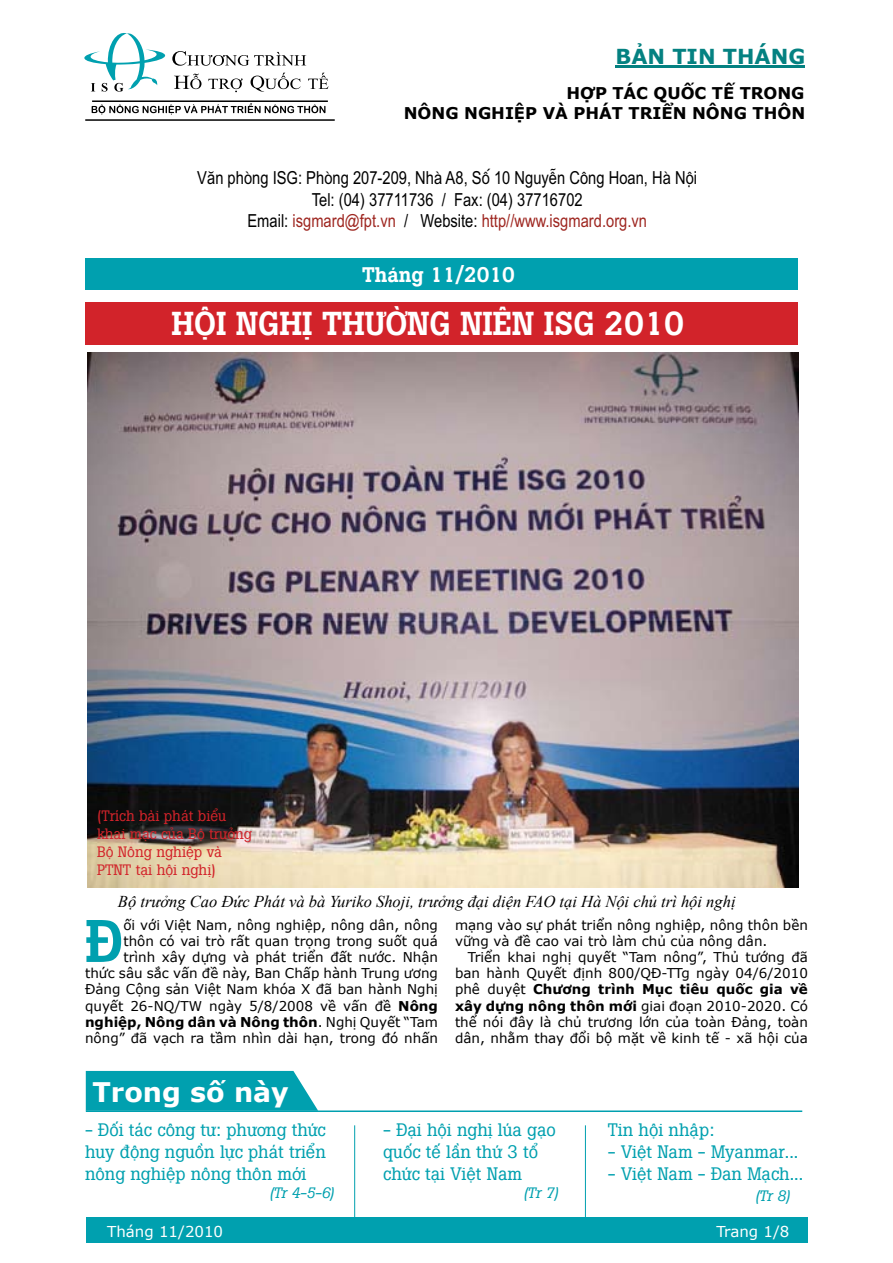
<style>
.page{position:relative;width:893px;height:1263px;background:#fff}
.page>*{position:absolute;margin:0;border:0;box-sizing:border-box;transform-origin:0 0}
.t1{font:700 59.4px "Boton";color:#00a0af}
.t2{font:700 33px "Boton";color:#fff}
.t3{font:700 27px "Verdana";color:#fff}
.t4{font:700 21px "Boton";color:#fff}
.t5{font:700 20.85px "Verdana";color:#048181}
.t6{font:18px/21.6px "Boton";color:#00a0af;text-align:justify}
.t7{font:18px/21.6px "Vn Arial Narrow 2";color:#000;text-align:center}
.t8{font:italic 16.5px "Times New Roman";color:#000}
.t9{font:700 16.35px/20.1px "Verdana";color:#010101;text-align:right}
.t10{font:15px/18px "Boton";color:#d2232a}
.t11{font:15px "Verdana";color:#fff}
.t12{font:italic 15px "Boton";color:#00a0af}
.t13{font:13.5px/16.2px "Verdana";color:#000;text-align:right}
.s1{color:#9e2620}
.s2{font-weight:700}
</style>
<div class="page">
<div style="left:86px;top:1071px;width:232px;height:39px;background:#00a0af"></div>
<div style="left:85px;top:302px;width:713px;height:42px;background:#d2232a"></div>
<div style="left:85px;top:259px;width:713px;height:31px;background:#00a0af"></div>
<div style="left:86px;top:1217px;width:721px;height:26px;background:#00a0af"></div>
<img style="left:87px;top:353px;width:711px;height:534px">
<svg style="left:172px;top:51px;width:134px;height:15px"></svg>
<svg style="left:174px;top:74px;width:27px;height:15px"></svg>
<svg style="left:208px;top:78px;width:35px;height:14px"></svg>
<svg style="left:251px;top:73px;width:50px;height:19px"></svg>
<svg style="left:308px;top:73px;width:20px;height:16px"></svg>
<hr style="left:92px;top:100px;width:236px;height:2px;background:#000">
<hr style="left:85px;top:119px;width:250px;height:2px;background:#000">
<svg style="left:84px;top:33px;width:81px;height:59px"></svg>
<svg style="left:92px;top:103px;width:233px;height:12px"></svg>
<hr style="left:615px;top:65px;width:190px;height:2px;background:#048181">
<hr style="left:354px;top:1125px;width:1px;height:95px;background:#00a0af">
<hr style="left:585px;top:1125px;width:1px;height:95px;background:#00a0af">
<hr style="left:86px;top:1110px;width:716px;height:2px;background:#00a0af">
<h3 class="t5" style="left:615px;top:43px;width:191px">BẢN TIN THÁNG</h3>
<p class="t9" style="left:404px;top:83px;width:403px">HỢP TÁC QUỐC TẾ TRONG<br>NÔNG NGHIỆP VÀ PHÁT TRIỂN NÔNG THÔN</p>
<h3 class="t7" style="left:197px;top:165px;width:501px">Vùn phoâng ISG: Phoâng 207-209, Nhaâ A8, Söë 10 Nguyïîn Cöng Hoan, Haâ Nöåi<br>Tel: (04) 37711736 / Fax: (04) 37716702<br>Email: <span class="s1">isgmard@fpt.vn</span> / Website: <span class="s1">http//www.isgmard.org.vn</span></h3>
<h3 class="t4" style="left:362px;top:259px;width:154px">THÁNG 11/2010</h3>
<h2 class="t2" style="left:172px;top:300px;width:514px">HỘI NGHỊ THƯỜNG NIÊN ISG 2010</h2>
<p class="t10" style="left:97px;top:806px;width:157px">(Trích bài phát biểu khai mạc của Bộ trưởng<br>Bộ Nông nghiệp và<br>PTNT tại hội nghị)</p>
<p class="t8" style="left:118px;top:890px;width:619px">Bộ trưởng Cao Đức Phát và bà Yuriko Shoji, trưởng đại diện FAO tại Hà Nội chủ trì hội nghị</p>
<p class="t13" style="left:85px;top:916px;width:354px">ối với Việt Nam, nông nghiệp, nông dân, nông<br>thôn có vai trò rất quan trọng trong suốt quá<br>trình xây dựng và phát triển đất nước. Nhận<br>thức sâu sắc vấn đề này, Ban Chấp hành Trung ương Đảng Cộng sản Việt Nam khóa X đã ban hành Nghị quyết 26-NQ/TW ngày 5/8/2008 về vấn đề <span class="s2">Nông nghiệp, Nông dân và Nông thôn</span>. Nghị Quyết “Tam nông” đã vạch ra tầm nhìn dài hạn, trong đó nhấn</p>
<p class="t13" style="left:455px;top:916px;width:354px;text-align:left">mạng vào sự phát triển nông nghiệp, nông thôn bền vững và đề cao vai trò làm chủ của nông dân.</p>
<h1 class="t1" style="left:85px;top:898px;width:40px">Đ</h1>
<p class="t13" style="left:455px;top:948px;width:355px;text-align:justify;text-indent:13px">Triển khai nghị quyết “Tam nông”, Thủ tướng đã ban hành Quyết định 800/QĐ-TTg ngày 04/6/2010 phê duyệt <span class="s2">Chương trình Mục tiêu quốc gia về xây dựng nông thôn mới</span> giai đoạn 2010-2020. Có thể nói đây là chủ trương lớn của toàn Đảng, toàn dân, nhằm thay đổi bộ mặt về kinh tế - xã hội của</p>
<h3 class="t3" style="left:93px;top:1075px;width:198px">Trong số này</h3>
<h3 class="t6" style="left:85px;top:1118px;width:242px">- Đối tác công tư: phương thức huy động nguồn lực phát triển nông nghiệp nông thôn mới</h3>
<p class="t12" style="left:269px;top:1181px;width:67px">(Tr 4-5-6)</p>
<h3 class="t6" style="left:383px;top:1118px;width:174px;text-align:left">- Đại hội nghị lúa gạo quốc tế lần thứ 3 tổ chức tại Việt Nam</h3>
<p class="t12" style="left:523px;top:1181px;width:37px">(Tr 7)</p>
<h3 class="t6" style="left:608px;top:1118px;width:108px">Tin hội nhập:</h3>
<h3 class="t6" style="left:608px;top:1139px;width:192px">- Việt Nam - Myanmar...</h3>
<h3 class="t6" style="left:608px;top:1161px;width:197px">- Việt Nam - Đan Mạch...</h3>
<p class="t12" style="left:755px;top:1185px;width:37px">(Tr 8)</p>
<p class="t11" style="left:107px;top:1221px;width:117px">Tháng 11/2010</p>
<p class="t11" style="left:716px;top:1221px;width:74px">Trang 1/8</p>
</div>
